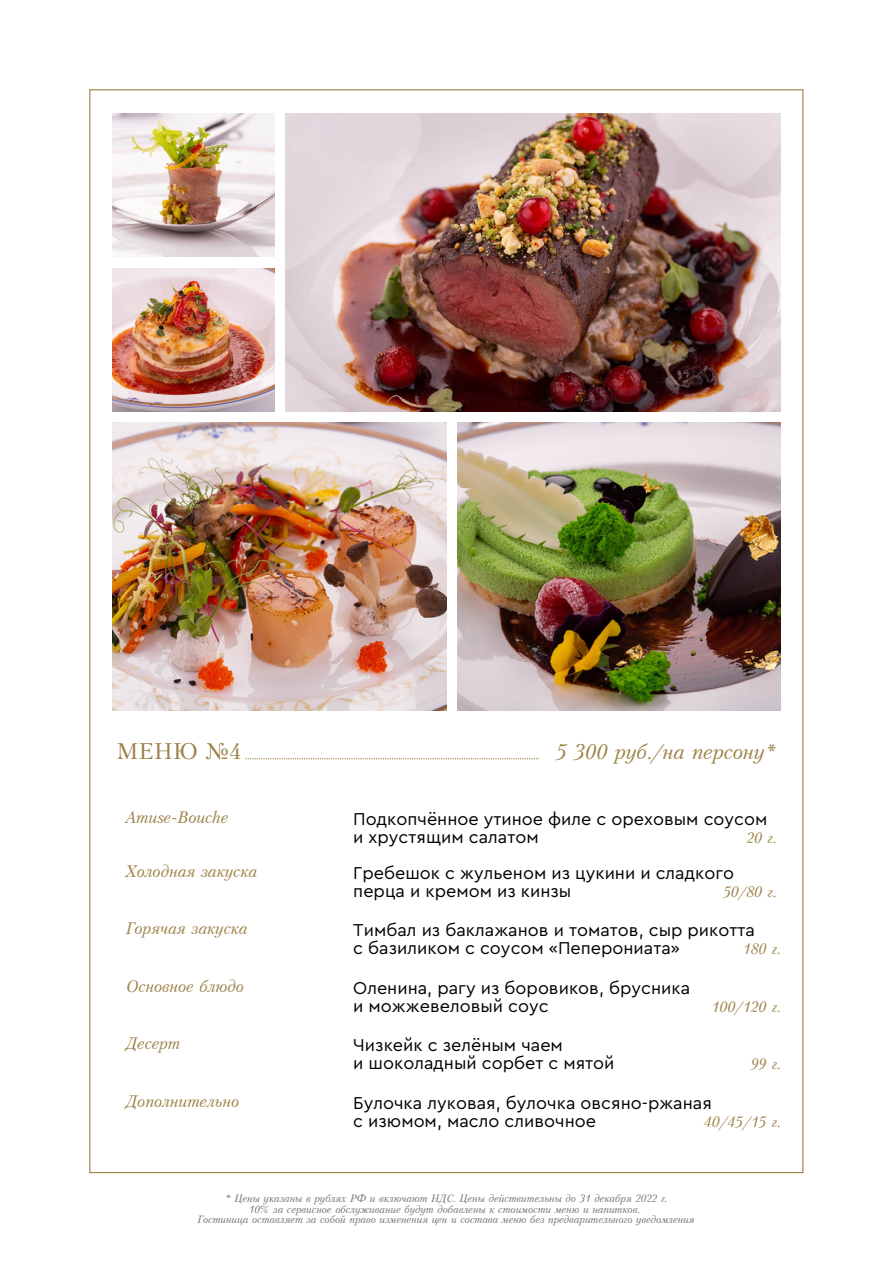
<style>
.page{position:relative;width:893px;height:1264px;background:#fff}
.page>*{position:absolute;margin:0;border:0;box-sizing:border-box;transform-origin:0 0}
.t1{font:22.5px "Petersburg Cyrillic";color:#9c8147}
.t2{font:21px "Petersburg Italic Cyrillic";color:#9c8147}
.t3{font:18px/18px "Cera Pro";color:#000}
.t4{font:16.5px "Petersburg Italic Cyrillic";color:#9c8147}
.t5{font:15px "Petersburg Italic Cyrillic";color:#9c8147}
.t6{font:10.5px/10.5px "Petersburg Italic Cyrillic";color:#737373;text-align:center}
</style>
<div class="page">
<hr style="left:89px;top:89px;width:714px;height:1px;background:#9c8147">
<hr style="left:89px;top:1171px;width:714px;height:2px;background:#9c8147">
<hr style="left:89px;top:90px;width:1px;height:1082px;background:#9c8147">
<hr style="left:802px;top:90px;width:1px;height:1082px;background:#9c8147">
<img style="left:112px;top:113px;width:162px;height:144px">
<img style="left:285px;top:113px;width:495px;height:298px">
<img style="left:112px;top:268px;width:162px;height:143px">
<img style="left:112px;top:422px;width:334px;height:288px">
<img style="left:457px;top:422px;width:323px;height:288px">
<svg style="left:245px;top:758px;width:294px;height:1px"></svg>
<p class="t1" style="left:116px;top:741px;width:126px">МЕНЮ №4</p>
<p class="t2" style="left:556px;top:742px;width:222px">5 300 руб./на персону*</p>
<p class="t4" style="left:125px;top:810px;width:104px">Amuse-Bouche</p>
<p class="t3" style="left:353px;top:810px;width:415px">Подкопчённое утиное филе с ореховым соусом и хрустящим салатом</p>
<p class="t5" style="left:746px;top:831px;width:31px">20 г.</p>
<p class="t4" style="left:125px;top:864px;width:133px">Холодная закуска</p>
<p class="t4" style="left:126px;top:921px;width:122px">Горячая закуска</p>
<p class="t3" style="left:353px;top:864px;width:382px">Гребешок с жульеном из цукини и сладкого перца и кремом из кинзы</p>
<p class="t5" style="left:723px;top:884px;width:55px">50/80 г.</p>
<p class="t3" style="left:353px;top:921px;width:403px">Тимбал из баклажанов и томатов, сыр рикотта с базиликом с соусом «Пеперониата»</p>
<p class="t5" style="left:742px;top:942px;width:39px">180 г.</p>
<p class="t4" style="left:126px;top:978px;width:118px">Основное блюдо</p>
<p class="t3" style="left:353px;top:979px;width:338px">Оленина, рагу из боровиков, брусника и можжевеловый соус</p>
<p class="t5" style="left:711px;top:1000px;width:70px">100/120 г.</p>
<p class="t4" style="left:126px;top:1036px;width:55px">Десерт</p>
<p class="t3" style="left:353px;top:1036px;width:256px">Чизкей к с зелёным чаем<br>и шоколадный сорбет с мятой</p>
<p class="t5" style="left:750px;top:1057px;width:31px">99 г.</p>
<p class="t4" style="left:126px;top:1093px;width:113px">Дополнительно</p>
<p class="t3" style="left:353px;top:1094px;width:360px">Булочка луковая, булочка овсяно-ржаная с изюмом, масло сливочное</p>
<p class="t5" style="left:703px;top:1115px;width:78px">40/45/15 г.</p>
<p class="t6" style="left:198px;top:1194px;width:498px">* Цены указаны в рублях РФ и включают НДС. Цены действительны до 31 декабря 2022 г.<br>10% за сервисное обслуживание будут добавлены к стоимости меню и напитков.<br>Гостиница оставляет за собой право изменения цен и состава меню без предварительного уведомления</p>
</div>
